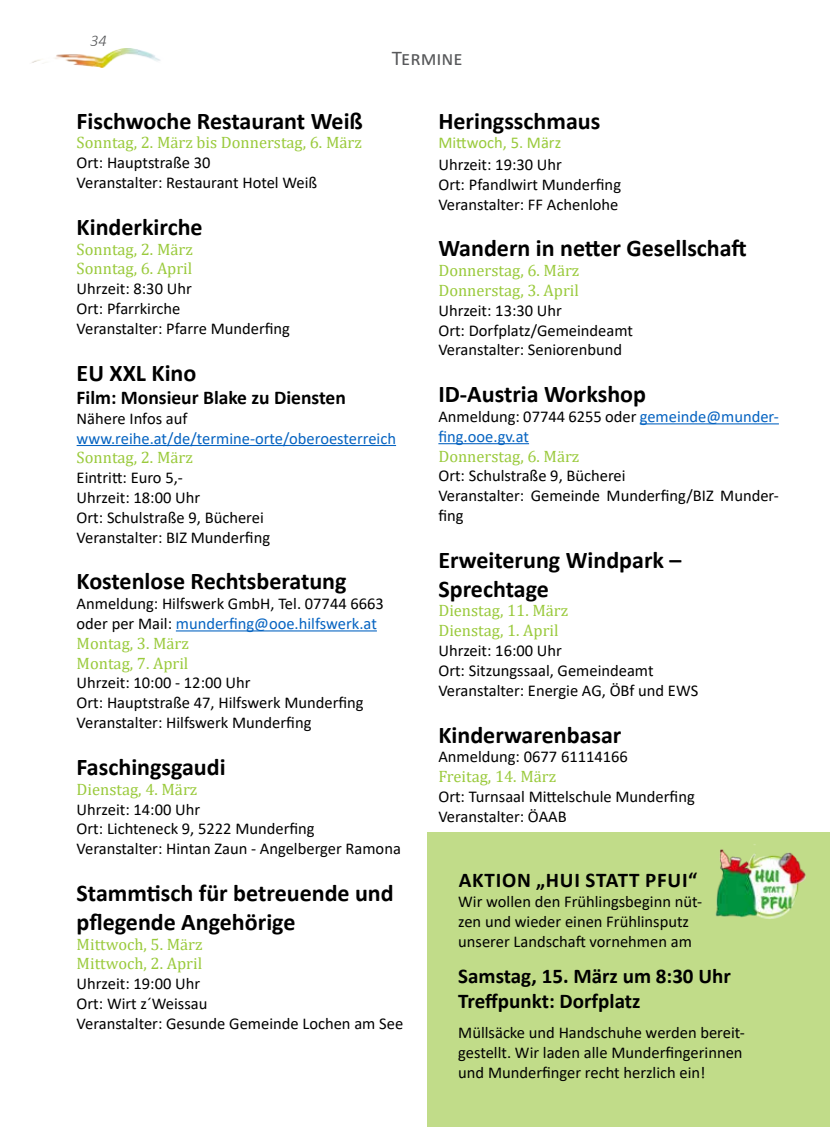
<style>
.page{position:relative;width:830px;height:1127px;background:#fff}
.page>*{position:absolute;margin:0;border:0;box-sizing:border-box;transform-origin:0 0}
.t1{font:700 24px/28.8px "Calibri";color:#000}
.t2{font:700 21px/25.2px "Calibri";color:#000}
.t3{font:21px "Calibri";color:#58595b}
.t4{font:700 19.5px "Calibri";color:#000}
.t5{font:16.5px/19.8px "Calibri";color:#000}
.t6{font:16.5px/19.8px "Cambria";color:#9aca3c}
.t7{font:16.5px/19.8px "Calibri";color:#0563c1}
.t8{font:16.5px "Calibri";color:#9aca3c}
.t9{font:italic 300 16.5px "Calibri";color:#58595b}
.s1{color:#0563c1}
.s2{color:#000}
</style>
<div class="page">
<img style="left:31px;top:48px;width:129px;height:20px">
<hr style="left:77px;top:445px;width:319px;height:1px;background:#0563c1">
<hr style="left:176px;top:630px;width:201px;height:1px;background:#0563c1">
<hr style="left:639px;top:423px;width:139px;height:1px;background:#0563c1">
<hr style="left:438px;top:443px;width:91px;height:1px;background:#0563c1">
<div style="left:427px;top:832px;width:402px;height:295px;background:#c1dc89"></div>
<img style="left:715px;top:844px;width:91px;height:75px">
<p class="t9" style="left:90px;top:31px;width:18px">34</p>
<p class="t3" style="left:391px;top:43px;width:72px">Termine</p>
<h1 class="t1" style="left:77px;top:106px;width:288px">Fischwoche Restaurant Weiß</h1>
<p class="t6" style="left:77px;top:133px;width:286px">Sonntag, 2. März bis Donnerstag, 6. März</p>
<p class="t5" style="left:77px;top:152px;width:242px">Ort: Hauptstraße 30<br>Veranstalter: Restaurant Hotel Weiß</p>
<h1 class="t1" style="left:77px;top:212px;width:127px">Kinderkirche</h1>
<p class="t6" style="left:77px;top:239px;width:118px">Sonntag, 2. März<br>Sonntag, 6. April</p>
<p class="t5" style="left:77px;top:278px;width:215px">Uhrzeit: 8:30 Uhr<br>Ort: Pfarrkirche<br>Veranstalter: Pfarre Munderfing</p>
<h1 class="t1" style="left:77px;top:358px;width:121px">EU XXL Kino</h1>
<p class="t4" style="left:77px;top:384px;width:271px">Film: Monsieur Blake zu Diensten</p>
<p class="t5" style="left:77px;top:408px;width:112px">Nähere Infos auf</p>
<p class="t7" style="left:77px;top:428px;width:321px">www.reihe.at/de/termine-orte/oberoesterreich</p>
<p class="t6" style="left:77px;top:448px;width:118px">Sonntag, 2. März</p>
<p class="t5" style="left:77px;top:467px;width:195px">Eintritt: Euro 5,-<br>Uhrzeit: 18:00 Uhr<br>Ort: Schulstraße 9, Bücherei<br>Veranstalter: BIZ Munderfing</p>
<h1 class="t1" style="left:77px;top:567px;width:271px">Kostenlose Rechtsberatung</h1>
<p class="t5" style="left:77px;top:593px;width:309px">Anmeldung: Hilfswerk GmbH, Tel. 07744 6663 oder per Mail: <span class="s1">munderfing@ooe.hilfswerk.at</span></p>
<p class="t6" style="left:77px;top:633px;width:114px">Montag, 3. März<br>Montag, 7. April</p>
<p class="t5" style="left:77px;top:673px;width:288px">Uhrzeit: 10:00 - 12:00 Uhr<br>Ort: Hauptstraße 47, Hilfswerk Munderfing<br>Veranstalter: Hilfswerk Munderfing</p>
<h1 class="t1" style="left:77px;top:752px;width:150px">Faschingsgaudi</h1>
<p class="t6" style="left:77px;top:779px;width:122px">Dienstag, 4. März</p>
<p class="t5" style="left:77px;top:799px;width:325px">Uhrzeit: 14:00 Uhr<br>Ort: Lichteneck 9, 5222 Munderfing<br>Veranstalter: Hintan Zaun - Angelberger Ramona</p>
<h1 class="t1" style="left:77px;top:878px;width:318px">Stammtisch für betreuende und pflegende Angehörige</h1>
<p class="t6" style="left:77px;top:934px;width:127px">Mittwoch, 5. März<br>Mittwoch, 2. April</p>
<p class="t5" style="left:77px;top:973px;width:328px">Uhrzeit: 19:00 Uhr<br>Ort: Wirt z´Weissau<br>Veranstalter: Gesunde Gemeinde Lochen am See</p>
<h1 class="t1" style="left:438px;top:106px;width:163px">Heringsschmaus</h1>
<p class="t8" style="left:438px;top:131px;width:124px">Mittwoch, 5. März</p>
<p class="t5" style="left:438px;top:154px;width:184px">Uhrzeit: 19:30 Uhr<br>Ort: Pfandlwirt Munderfing<br>Veranstalter: FF Achenlohe</p>
<h1 class="t1" style="left:438px;top:234px;width:310px">Wandern in netter Gesellschaft</h1>
<p class="t6" style="left:438px;top:261px;width:142px">Donnerstag, 6. März<br>Donnerstag, 3. April</p>
<p class="t5" style="left:438px;top:300px;width:196px">Uhrzeit: 13:30 Uhr<br>Ort: Dorfplatz/Gemeindeamt<br>Veranstalter: Seniorenbund</p>
<h1 class="t1" style="left:438px;top:379px;width:209px">ID-Austria Workshop</h1>
<p class="t7" style="left:438px;top:406px;width:342px"><span class="s2">Anmeldung: 07744 6255 oder</span> gemeinde@munder&shy;fing.ooe.gv.at</p>
<p class="t6" style="left:438px;top:446px;width:142px">Donnerstag, 6. März</p>
<p class="t5" style="left:438px;top:466px;width:342px">Ort: Schulstraße 9, Bücherei<br>Veranstalter: Gemeinde Munderfing/BIZ Munder&shy;fing</p>
<h1 class="t1" style="left:438px;top:545px;width:244px">Erweiterung Windpark –<br>Sprechtage</h1>
<p class="t6" style="left:438px;top:601px;width:131px">Dienstag, 11. März<br>Dienstag, 1. April</p>
<p class="t5" style="left:438px;top:640px;width:261px">Uhrzeit: 16:00 Uhr<br>Ort: Sitzungssaal, Gemeindeamt<br>Veranstalter: Energie AG, ÖBf und EWS</p>
<h1 class="t1" style="left:438px;top:720px;width:184px">Kinderwarenbasar</h1>
<p class="t5" style="left:438px;top:746px;width:191px">Anmeldung: 0677 61114166</p>
<p class="t6" style="left:438px;top:766px;width:119px">Freitag, 14. März</p>
<p class="t5" style="left:438px;top:786px;width:258px">Ort: Turnsaal Mittelschule Munderfing<br>Veranstalter: ÖAAB</p>
<p class="t2" style="left:458px;top:867px;width:26px">Aktion</p>
<p class="t2" style="left:536px;top:867px;width:61px">„Hui statt</p>
<p class="t2" style="left:644px;top:867px;width:54px">Pfui“</p>
<p class="t5" style="left:458px;top:891px;width:245px">Wir wollen den Frühlingsbeginn nüt&shy;zen und wieder einen Frühlinsputz unserer Landschaft vornehmen am</p>
<p class="t2" style="left:458px;top:963px;width:274px">Samstag, 15. März um 8:30 Uhr<br>Treffpunkt: Dorfplatz</p>
<p class="t5" style="left:458px;top:1022px;width:288px">Müllsäcke und Handschuhe werden bereit&shy;gestellt. Wir laden alle Munderfingerinnen und Munderfinger recht herzlich ein!</p>
</div>
